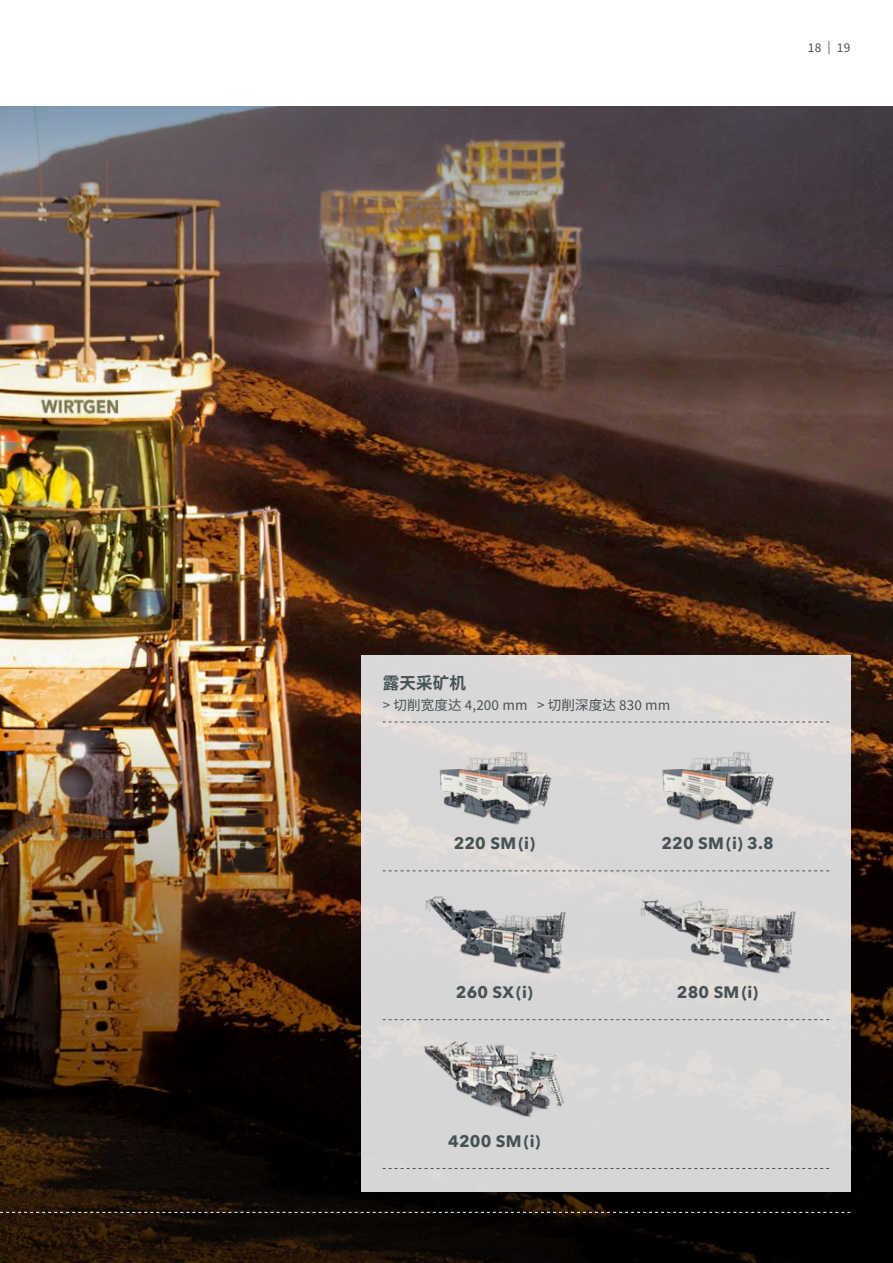
<style>
.page{position:relative;width:893px;height:1263px;background:#fff}
.page>*{position:absolute;margin:0;border:0;box-sizing:border-box;transform-origin:0 0}
.t1{font:700 16.5px "Avenir Next LT Pro";letter-spacing:.01em;color:#465256}
.t2{font:700 16.5px "Source Han Sans SC";letter-spacing:.01em;color:#465256}
.t3{font:13.5px "Source Han Sans SC";letter-spacing:.01em;color:#465256}
.t4{font:12px "Source Han Sans SC";color:#465256}
</style>
<div class="page">
<img style="left:0;top:379px;width:893px;height:343px">
<img style="left:0;top:722px;width:893px;height:541px">
<img style="left:0;top:106px;width:893px;height:273px">
<svg style="left:0;top:1212px;width:850px;height:1px"></svg>
<div style="left:361px;top:655px;width:489px;height:536px;background:#d8d7d7"></div>
<svg style="left:383px;top:1019px;width:446px;height:1px"></svg>
<svg style="left:383px;top:870px;width:446px;height:1px"></svg>
<svg style="left:383px;top:722px;width:446px;height:1px"></svg>
<svg style="left:383px;top:1168px;width:446px;height:1px"></svg>
<img style="left:398px;top:1024px;width:166px;height:94px">
<img style="left:659px;top:752px;width:117px;height:78px">
<img style="left:436px;top:742px;width:116px;height:110px">
<img style="left:420px;top:877px;width:149px;height:97px">
<img style="left:640px;top:877px;width:158px;height:125px">
<p class="t4" style="left:808px;top:41px;width:44px">18 | 19</p>
<p class="t2" style="left:383px;top:674px;width:85px">露天采矿机</p>
<p class="t3" style="left:383px;top:698px;width:289px">&gt; 切削宽度达 4,200 mm &gt; 切削深度达 830 mm</p>
<p class="t1" style="left:454px;top:833px;width:83px">220 SM(i)</p>
<p class="t1" style="left:661px;top:833px;width:114px">220 SM(i) 3.8</p>
<p class="t1" style="left:456px;top:982px;width:78px">260 SX(i)</p>
<p class="t1" style="left:677px;top:982px;width:83px">280 SM(i)</p>
<p class="t1" style="left:448px;top:1131px;width:94px">4200 SM(i)</p>
</div>
